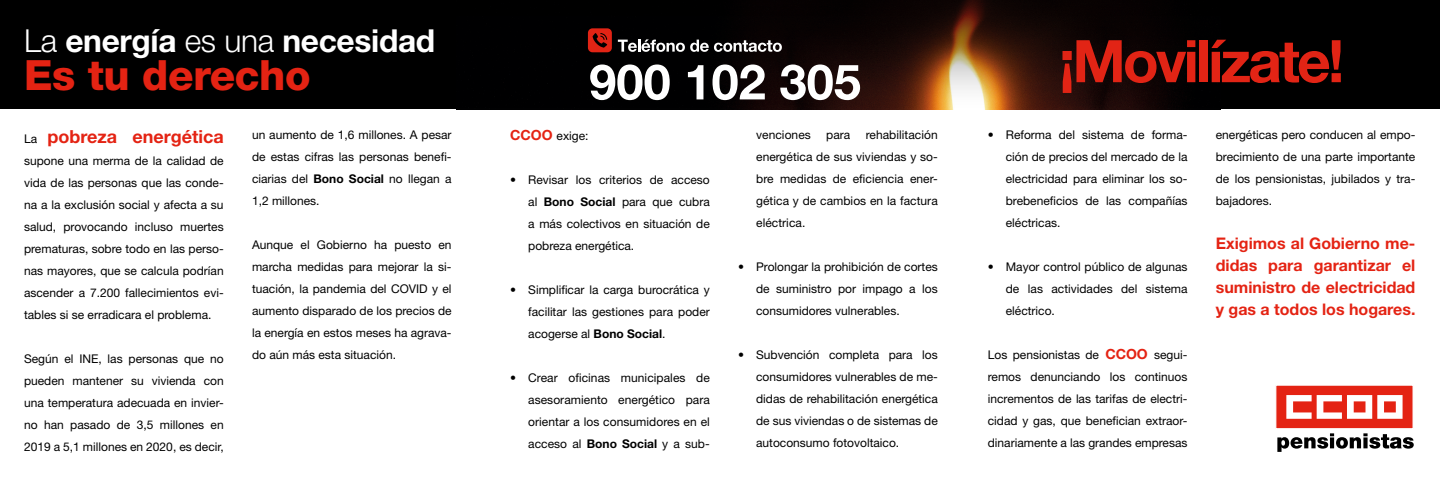
<style>
.page{position:relative;width:1440px;height:482px;background:#fff}
.page>*{position:absolute;margin:0;border:0;box-sizing:border-box;transform-origin:0 0}
.t1{font:800 41.8px "Helvetica Neue LT Std";letter-spacing:-.01em;color:#e42313}
.t2{font:700 31.7px "Helvetica Neue LT Std";letter-spacing:-.01em;color:#fff}
.t3{font:700 18px "Helvetica Neue LT Std";color:#e42313}
.t4{font:700 16px/22px "Helvetica Neue LT Std";color:#e42313;text-align:justify}
.t5{font:12px/22px "Helvetica Neue LT Std";color:#000;text-align:justify}
.s1{font-weight:300}
.s2{font-weight:400;font-size:12px;color:#000}
.s3{font-weight:700}
.s4{font-weight:700;font-size:14px;color:#e42313}
</style>
<div class="page">
<div style="left:0;top:0;width:1440px;height:116px;background:#000;opacity:.55"></div>
<div style="left:1276px;top:385px;width:137px;height:44px;background:#e42313;border:1px solid #fff"></div>
<svg style="left:1286px;top:395px;width:117px;height:24px"></svg>
<svg style="left:1277px;top:433px;width:137px;height:19px"></svg>
<svg style="left:618px;top:39px;width:164px;height:13px"></svg>
<svg style="left:590px;top:64px;width:80px;height:36px"></svg>
<svg style="left:688px;top:65px;width:15px;height:34px"></svg>
<svg style="left:713px;top:64px;width:52px;height:36px"></svg>
<svg style="left:780px;top:64px;width:80px;height:36px"></svg>
<div style="left:588px;top:28px;width:24px;height:24px;background:#e22415;border-radius:5px"></div>
<svg style="left:593px;top:33px;width:14px;height:15px"></svg>
<svg style="left:1062px;top:40px;width:133px;height:53px;background:#67110b"></svg>
<div style="left:1199px;top:40px;width:9px;height:42px;background:#e22415"></div>
<svg style="left:1211px;top:40px;width:130px;height:43px;background:#70110a"></svg>
<h2 class="t2" style="left:24px;top:21px;width:413px"><span class="s1">La</span> energía <span class="s1">es una</span> necesidad</h2>
<h1 class="t1" style="left:24px;top:51px;width:288px">Es tu derecho</h1>
<h3 class="t3" style="left:24px;top:126px;width:201px"><span class="s2">La</span> pobreza energética</h3>
<p class="t5" style="left:24px;top:150px;width:201px">supone una merma de la calidad de vida de las personas que las conde&shy;na a la exclusión social y afecta a su salud, provocando incluso muertes prematuras, sobre todo en las perso&shy;nas mayores, que se calcula podrían ascender a 7.200 fallecimientos evi&shy;tables si se erradicara el problema.</p>
<p class="t5" style="left:24px;top:348px;width:201px">Según el INE, las personas que no pueden mantener su vivienda con una temperatura adecuada en invier&shy;no han pasado de 3,5 millones en 2019 a 5,1 millones en 2020, es decir,</p>
<p class="t5" style="left:252px;top:123px;width:201px">un aumento de 1,6 millones. A pesar de estas cifras las personas benefi&shy;ciarias del <span class="s3">Bono Social</span> no llegan a 1,2 millones.</p>
<p class="t5" style="left:252px;top:233px;width:201px">Aunque el Gobierno ha puesto en marcha medidas para mejorar la si&shy;tuación, la pandemia del COVID y el aumento disparado de los precios de la energía en estos meses ha agrava&shy;do aún más esta situación.</p>
<p class="t5" style="left:510px;top:125px;width:80px"><span class="s4">CCOO</span> exige:</p>
<p class="t5" style="left:528px;top:169px;width:183px;text-indent:-18px">• Revisar los criterios de acceso al <span class="s3">Bono Social</span> para que cubra a más colectivos en situación de pobreza energética.</p>
<p class="t5" style="left:528px;top:279px;width:183px;text-indent:-18px">• Simplificar la carga burocrática y facilitar las gestiones para poder acogerse al <span class="s3">Bono Social</span>.</p>
<p class="t5" style="left:528px;top:367px;width:183px;text-indent:-18px">• Crear oficinas municipales de asesoramiento energético para orientar a los consumidores en el acceso al <span class="s3">Bono Social</span> y a sub-</p>
<p class="t5" style="left:756px;top:124px;width:183px;text-indent:109px">rehabilitación energética de sus viviendas y so&shy;bre medidas de eficiencia ener&shy;gética y de cambios en la factura eléctrica.</p>
<p class="t5" style="left:756px;top:255px;width:183px;text-indent:-18px">• Prolongar la prohibición de cortes de suministro por impago a los consumidores vulnerables.</p>
<p class="t5" style="left:756px;top:343px;width:183px;text-indent:-18px">• Subvención completa para los consumidores vulnerables de me&shy;didas de rehabilitación energética de sus viviendas o de sistemas de autoconsumo fotovoltaico.</p>
<p class="t5" style="left:756px;top:124px;width:56px">venciones</p>
<p class="t5" style="left:826px;top:124px;width:26px">para</p>
<p class="t5" style="left:1006px;top:123px;width:183px;text-indent:-18px">• Reforma del sistema de forma&shy;ción de precios del mercado de la electricidad para eliminar los so&shy;brebeneficios de las compañías eléctricas.</p>
<p class="t5" style="left:1006px;top:255px;width:183px;text-indent:-18px">• Mayor control público de algunas de las actividades del sistema eléctrico.</p>
<p class="t5" style="left:988px;top:343px;width:201px">Los pensionistas de <span class="s4">CCOO</span> segui&shy;remos denunciando los continuos incrementos de las tarifas de electri&shy;cidad y gas, que benefician extraor&shy;dinariamente a las grandes empresas</p>
<p class="t5" style="left:1216px;top:124px;width:201px">energéticas pero conducen al empo&shy;brecimiento de una parte importante de los pensionistas, jubilados y tra&shy;bajadores.</p>
<h3 class="t4" style="left:1216px;top:232px;width:201px">Exigimos al Gobierno me&shy;didas para garantizar el suministro de electricidad y gas a todos los hogares.</h3>
</div>
